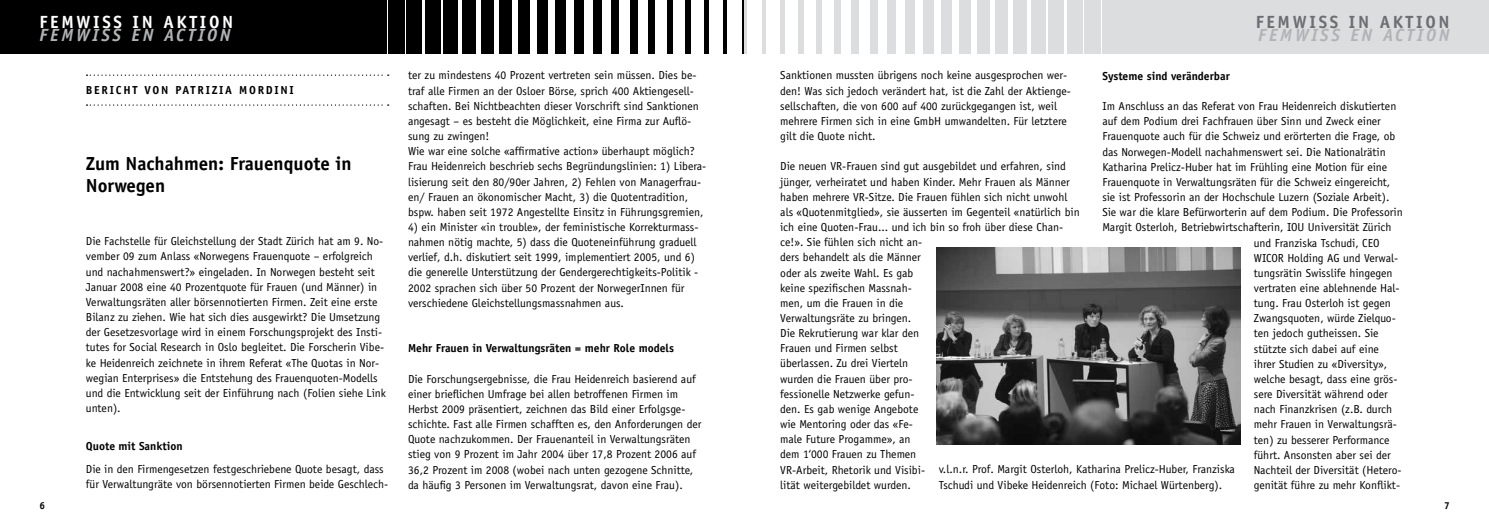
<style>
.page{position:relative;width:1489px;height:525px;background:#fff}
.page>*{position:absolute;margin:0;border:0;box-sizing:border-box;transform-origin:0 0}
.t1{font:700 18.88px/22.8px "Officina Sans";color:#000}
.t2{font:italic 700 17.62px "Officina Sans";letter-spacing:.15em;color:#b1b4b6}
.t3{font:700 17.62px "Officina Sans";letter-spacing:.15em;color:#fff}
.t4{font:700 17.62px "Officina Sans";letter-spacing:.15em;color:#6d6e71}
.t5{font:11.62px/15.1px "Officina Sans";color:#000}
.t6{font:700 11.62px "Officina Sans";color:#000}
.t7{font:700 11.62px "Officina Sans";letter-spacing:.15em;color:#000}
.t8{font:700 10.12px "Officina Sans";color:#000}
</style>
<div class="page">
<svg style="left:86px;top:74px;width:303px;height:2px"></svg>
<svg style="left:86px;top:104px;width:303px;height:2px"></svg>
<div style="left:0;top:0;width:386px;height:54px;background:#000"></div>
<hr style="left:741px;top:0;width:3px;height:54px;background:#000">
<hr style="left:723px;top:0;width:3px;height:54px;background:#000">
<hr style="left:704px;top:0;width:4px;height:54px;background:#000">
<div style="left:685px;top:0;width:5px;height:54px;background:#000"></div>
<div style="left:667px;top:0;width:6px;height:54px;background:#000"></div>
<div style="left:648px;top:0;width:7px;height:54px;background:#000"></div>
<div style="left:630px;top:0;width:7px;height:54px;background:#000"></div>
<div style="left:611px;top:0;width:8px;height:54px;background:#000"></div>
<div style="left:592px;top:0;width:9px;height:54px;background:#000"></div>
<div style="left:574px;top:0;width:9px;height:54px;background:#000"></div>
<div style="left:555px;top:0;width:10px;height:54px;background:#000"></div>
<div style="left:537px;top:0;width:10px;height:54px;background:#000"></div>
<div style="left:518px;top:0;width:11px;height:54px;background:#000"></div>
<div style="left:499px;top:0;width:13px;height:54px;background:#000"></div>
<div style="left:481px;top:0;width:13px;height:54px;background:#000"></div>
<div style="left:462px;top:0;width:14px;height:54px;background:#000"></div>
<div style="left:444px;top:0;width:14px;height:54px;background:#000"></div>
<div style="left:425px;top:0;width:15px;height:54px;background:#000"></div>
<div style="left:406px;top:0;width:16px;height:54px;background:#000"></div>
<div style="left:388px;top:0;width:16px;height:54px;background:#000"></div>
<img style="left:936px;top:247px;width:304px;height:197px">
<div style="left:1102px;top:0;width:386px;height:54px;background:#dcddde"></div>
<hr style="left:744px;top:0;width:3px;height:54px;background:#dcddde">
<hr style="left:762px;top:0;width:4px;height:54px;background:#dcddde">
<hr style="left:780px;top:0;width:4px;height:54px;background:#dcddde">
<div style="left:798px;top:0;width:5px;height:54px;background:#dcddde"></div>
<div style="left:816px;top:0;width:5px;height:54px;background:#dcddde"></div>
<div style="left:834px;top:0;width:6px;height:54px;background:#dcddde"></div>
<div style="left:851px;top:0;width:8px;height:54px;background:#dcddde"></div>
<div style="left:869px;top:0;width:8px;height:54px;background:#dcddde"></div>
<div style="left:887px;top:0;width:9px;height:54px;background:#dcddde"></div>
<div style="left:905px;top:0;width:9px;height:54px;background:#dcddde"></div>
<div style="left:923px;top:0;width:10px;height:54px;background:#dcddde"></div>
<div style="left:941px;top:0;width:11px;height:54px;background:#dcddde"></div>
<div style="left:959px;top:0;width:11px;height:54px;background:#dcddde"></div>
<div style="left:977px;top:0;width:12px;height:54px;background:#dcddde"></div>
<div style="left:995px;top:0;width:12px;height:54px;background:#dcddde"></div>
<div style="left:1012px;top:0;width:14px;height:54px;background:#dcddde"></div>
<div style="left:1030px;top:0;width:15px;height:54px;background:#dcddde"></div>
<div style="left:1048px;top:0;width:15px;height:54px;background:#dcddde"></div>
<div style="left:1066px;top:0;width:16px;height:54px;background:#dcddde"></div>
<div style="left:1084px;top:0;width:16px;height:54px;background:#dcddde"></div>
<h2 class="t3" style="left:39px;top:11px;width:195px">FEMWISS IN AKTION</h2>
<h2 class="t2" style="left:39px;top:24px;width:193px">FEMWISS EN ACTION</h2>
<p class="t7" style="left:86px;top:82px;width:209px">BERICHT VON PATRIZIA MORDINI</p>
<h1 class="t1" style="left:86px;top:151px;width:267px">Zum Nachahmen: Frauenquote in<br>Norwegen</h1>
<p class="t8" style="left:39px;top:498px;width:7px">6</p>
<p class="t5" style="left:86px;top:234px;width:302px">Die Fachstelle für Gleichstellung der Stadt Zürich hat am 9. No&shy;vember 09 zum Anlass «Norwegens Frauenquote – erfolgreich und nachahmenswert?» eingeladen. In Norwegen besteht seit Januar 2008 eine 40 Prozentquote für Frauen (und Männer) in Verwaltungsräten aller börsennotierten Firmen. Zeit eine erste Bilanz zu ziehen. Wie hat sich dies ausgewirkt? Die Umsetzung der Gesetzesvorlage wird in einem Forschungsprojekt des Insti&shy;tutes for Social Research in Oslo begleitet. Die Forscherin Vibe&shy;ke Heidenreich zeichnete in ihrem Referat «The Quotas in Nor&shy;wegian Enterprises» die Entstehung des Frauenquoten-Modells und die Entwicklung seit der Einführung nach (Folien siehe Link unten).</p>
<p class="t6" style="left:86px;top:438px;width:98px">Quote mit Sanktion</p>
<p class="t5" style="left:86px;top:461px;width:304px">Die in den Firmengesetzen festgeschriebene Quote besagt, dass für Verwaltungräte von börsennotierten Firmen beide Geschlech-</p>
<p class="t5" style="left:408px;top:68px;width:300px">ter zu mindestens 40 Prozent vertreten sein müssen. Dies be&shy;traf alle Firmen an der Osloer Börse, sprich 400 Aktiengesell&shy;schaften. Bei Nichtbeachten dieser Vorschrift sind Sanktionen angesagt – es besteht die Möglichkeit, eine Firma zur Auflö&shy;sung zu zwingen!<br>Wie war eine solche «affirmative action» überhaupt möglich?<br>Frau Heidenreich beschrieb sechs Begründungslinien: 1) Libera&shy;lisierung seit den 80/90er Jahren, 2) Fehlen von Managerfrau&shy;en/ Frauen an ökonomischer Macht, 3) die Quotentradition, bspw. haben seit 1972 Angestellte Einsitz in Führungsgremien,</p>
<p class="t5" style="left:408px;top:219px;width:292px">4) ein Minister «in trouble», der feministische Korrekturmass&shy;nahmen nötig machte, 5) dass die Quoteneinführung graduell verlief, d.h. diskutiert seit 1999, implementiert 2005, und 6) die generelle Unterstützung der Gendergerechtigkeits-Politik - 2002 sprachen sich über 50 Prozent der NorwegerInnen für verschiedene Gleichstellungsmassnahmen aus.</p>
<p class="t6" style="left:408px;top:341px;width:267px">Mehr Frauen in Verwaltungsräten = mehr Role models</p>
<p class="t5" style="left:408px;top:371px;width:295px">Die Forschungsergebnisse, die Frau Heidenreich basierend auf einer brieflichen Umfrage bei allen betroffenen Firmen im Herbst 2009 präsentiert, zeichnen das Bild einer Erfolgsge&shy;schichte. Fast alle Firmen schafften es, den Anforderungen der Quote nachzukommen. Der Frauenanteil in Verwaltungsräten stieg von 9 Prozent im Jahr 2004 über 17,8 Prozent 2006 auf 36,2 Prozent im 2008 (wobei nach unten gezogene Schnitte, da häufig 3 Personen im Verwaltungsrat, davon eine Frau).</p>
<h2 class="t4" style="left:1255px;top:11px;width:195px">FEMWISS IN AKTION</h2>
<h2 class="t2" style="left:1258px;top:24px;width:193px">FEMWISS EN ACTION</h2>
<p class="t5" style="left:780px;top:68px;width:292px">Sanktionen mussten übrigens noch keine ausgesprochen wer&shy;den! Was sich jedoch verändert hat, ist die Zahl der Aktienge&shy;sellschaften, die von 600 auf 400 zurückgegangen ist, weil mehrere Firmen sich in eine GmbH umwandelten. Für letztere gilt die Quote nicht.</p>
<p class="t5" style="left:780px;top:159px;width:301px">Die neuen VR-Frauen sind gut ausgebildet und erfahren, sind jünger, verheiratet und haben Kinder. Mehr Frauen als Männer haben mehrere VR-Sitze. Die Frauen fühlen sich nicht unwohl als «Quotenmitglied», sie äusserten im Gegenteil «natürlich bin ich eine Quoten-Frau... und ich bin so froh über diese Chan&shy;ce!». Sie fühlen sich nicht an-<br>ders behandelt als die Männer<br>oder als zweite Wahl. Es gab<br>keine spezifischen Massnah-<br>men, um die Frauen in die<br>Verwaltungsräte zu bringen.<br>Die Rekrutierung war klar den<br>Frauen und Firmen selbst<br>überlassen. Zu drei Vierteln<br>wurden die Frauen über pro-<br>fessionelle Netzwerke gefun-<br>den. Es gab wenige Angebote<br>wie Mentoring oder das «Fe-<br>male Future Progamme», an<br>dem 1‘000 Frauen zu Themen<br>VR-Arbeit, Rhetorik und Visibi-<br>lität weitergebildet wurden.</p>
<p class="t6" style="left:1102px;top:68px;width:129px">Systeme sind veränderbar</p>
<p class="t5" style="left:1102px;top:99px;width:295px">Im Anschluss an das Referat von Frau Heidenreich diskutierten</p>
<p class="t5" style="left:1102px;top:114px;width:280px">auf dem Podium drei Fachfrauen über Sinn und Zweck einer</p>
<p class="t5" style="left:1102px;top:129px;width:294px">Frauenquote auch für die Schweiz und erörterten die Frage, ob</p>
<p class="t5" style="left:1102px;top:144px;width:285px">das Norwegen-Modell nachahmenswert sei. Die Nationalrätin</p>
<p class="t5" style="left:1102px;top:159px;width:286px">Katharina Prelicz-Huber hat im Frühling eine Motion für eine</p>
<p class="t5" style="left:1102px;top:174px;width:289px">Frauenquote in Verwaltungsräten für die Schweiz eingereicht,</p>
<p class="t5" style="left:1102px;top:189px;width:288px">sie ist Professorin an der Hochschule Luzern (Soziale Arbeit).</p>
<p class="t5" style="left:1102px;top:204px;width:302px">Sie war die klare Befürworterin auf dem Podium. Die Professorin</p>
<p class="t5" style="left:1102px;top:220px;width:290px">Margit Osterloh, Betriebwirtschafterin, IOU Universität Zürich</p>
<p class="t5" style="left:1253px;top:235px;width:127px">und Franziska Tschudi, CEO</p>
<p class="t5" style="left:1253px;top:250px;width:146px">WICOR Holding AG und Verwal-</p>
<p class="t5" style="left:1253px;top:265px;width:140px">tungsrätin Swisslife hingegen</p>
<p class="t5" style="left:1253px;top:280px;width:147px">vertraten eine ablehnende Hal-</p>
<p class="t5" style="left:1253px;top:295px;width:139px">tung. Frau Osterloh ist gegen</p>
<p class="t5" style="left:1253px;top:310px;width:143px">Zwangsquoten, würde Zielquo-</p>
<p class="t5" style="left:1253px;top:326px;width:126px">ten jedoch gutheissen. Sie</p>
<p class="t5" style="left:1253px;top:341px;width:126px">stützte sich dabei auf eine</p>
<p class="t5" style="left:1253px;top:356px;width:135px">ihrer Studien zu «Diversity»,</p>
<p class="t5" style="left:1253px;top:371px;width:145px">welche besagt, dass eine grös-</p>
<p class="t5" style="left:1253px;top:386px;width:135px">sere Diversität während oder</p>
<p class="t5" style="left:1253px;top:401px;width:140px">nach Finanzkrisen (z.B. durch</p>
<p class="t5" style="left:1253px;top:416px;width:145px">mehr Frauen in Verwaltungsrä-</p>
<p class="t5" style="left:1253px;top:432px;width:137px">ten) zu besserer Performance</p>
<p class="t5" style="left:1253px;top:447px;width:138px">führt. Ansonsten aber sei der</p>
<p class="t5" style="left:1253px;top:462px;width:149px">Nachteil der Diversität (Hetero-</p>
<p class="t5" style="left:1253px;top:477px;width:148px">genität führe zu mehr Konflikt-</p>
<p class="t5" style="left:938px;top:461px;width:298px">v.l.n.r. Prof. Margit Osterloh, Katharina Prelicz-Huber, Franziska<br>Tschudi und Vibeke Heidenreich (Foto: Michael Würtenberg).</p>
<p class="t8" style="left:1443px;top:498px;width:7px">7</p>
</div>
